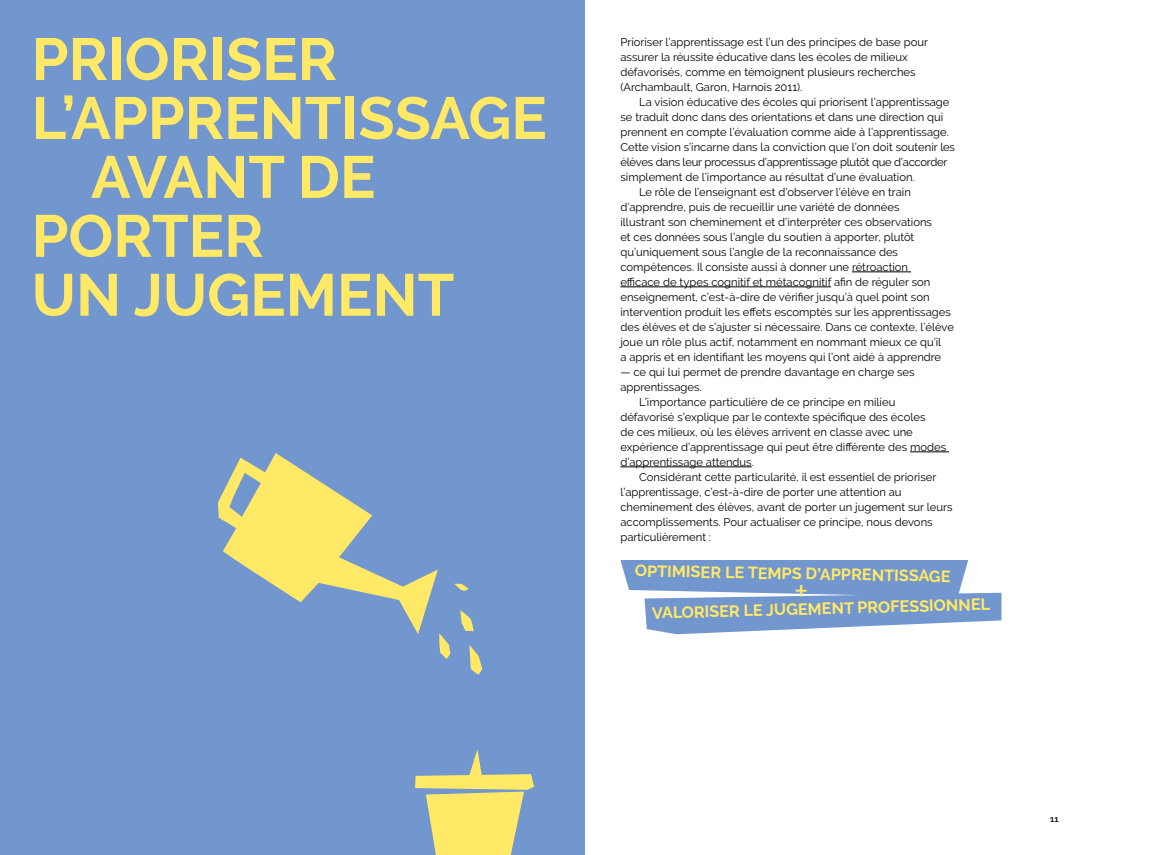
<style>
.page{position:relative;width:1170px;height:855px;background:#fff}
.page>*{position:absolute;margin:0;border:0;box-sizing:border-box;transform-origin:0 0}
.t1{font:700 59.12px "Raleway";color:#ffe966}
.t2{font:700 16.25px "Raleway";color:#ffe966}
.t3{font:11.25px/15px "Raleway";color:#000}
.t4{font:11.25px "Raleway";letter-spacing:-.02em;color:#000}
.t5{font:600 8.75px "Raleway";color:#000}
</style>
<div class="page">
<hr style="left:852px;top:272px;width:59px;height:1px;background:#000">
<hr style="left:620px;top:287px;width:211px;height:1px;background:#000">
<hr style="left:910px;top:452px;width:39px;height:1px;background:#000">
<hr style="left:620px;top:467px;width:132px;height:1px;background:#000">
<div style="left:0;top:0;width:585px;height:855px;background:#7296ce"></div>
<svg style="left:218px;top:453px;width:264px;height:222px"></svg>
<svg style="left:415px;top:749px;width:119px;height:106px"></svg>
<svg style="left:620px;top:560px;width:381px;height:74px"></svg>
<h1 class="t1" style="left:32px;top:25px;width:307px">PRIORISER</h1>
<h1 class="t1" style="left:32px;top:84px;width:517px">L’APPRENTISSAGE</h1>
<h1 class="t1" style="left:91px;top:143px;width:286px">AVANT DE</h1>
<h1 class="t1" style="left:32px;top:202px;width:233px">PORTER</h1>
<h1 class="t1" style="left:32px;top:261px;width:424px">UN JUGEMENT</h1>
<p class="t3" style="left:620px;top:35px;width:309px">Prioriser l’apprentissage est l’un des principes de base pour assurer la réussite éducative dans les écoles de milieux défavorisés, comme en témoignent plusieurs recherches (Archambault, Garon, Harnois 2011).</p>
<p class="t3" style="left:639px;top:94px;width:312px">La vision éducative des écoles qui priorisent l’apprentissage</p>
<p class="t3" style="left:620px;top:109px;width:324px">se traduit donc dans des orientations et dans une direction qui</p>
<p class="t3" style="left:620px;top:124px;width:330px">prennent en compte l’évaluation comme aide à l’apprentissage.</p>
<p class="t3" style="left:620px;top:139px;width:336px">Cette vision s’incarne dans la conviction que l’on doit soutenir les</p>
<p class="t4" style="left:620px;top:155px;width:329px">élèves dans leur processus d’apprentissage plutôt que d’accorder</p>
<p class="t3" style="left:620px;top:169px;width:296px">simplement de l’importance au résultat d’une évaluation.</p>
<p class="t3" style="left:639px;top:184px;width:273px">Le rôle de l’enseignant est d’observer l’élève en train</p>
<p class="t3" style="left:620px;top:199px;width:281px">d’apprendre, puis de recueillir une variété de données</p>
<p class="t3" style="left:620px;top:214px;width:313px">illustrant son cheminement et d’interpréter ces observations</p>
<p class="t3" style="left:620px;top:229px;width:295px">et ces données sous l’angle du soutien à apporter, plutôt</p>
<p class="t3" style="left:620px;top:244px;width:279px">qu’uniquement sous l’angle de la reconnaissance des</p>
<p class="t3" style="left:620px;top:259px;width:289px">compétences. Il consiste aussi à donner une rétroaction</p>
<p class="t3" style="left:620px;top:274px;width:312px">efficace de types cognitif et métacognitif afin de réguler son</p>
<p class="t3" style="left:620px;top:289px;width:311px">enseignement, c’est-à-dire de vérifier jusqu’à quel point son</p>
<p class="t3" style="left:620px;top:304px;width:332px">intervention produit les effets escomptés sur les apprentissages</p>
<p class="t3" style="left:620px;top:319px;width:335px">des élèves et de s’ajuster si nécessaire. Dans ce contexte, l’élève</p>
<p class="t3" style="left:620px;top:334px;width:322px">joue un rôle plus actif, notamment en nommant mieux ce qu’il</p>
<p class="t3" style="left:620px;top:349px;width:322px">a appris et en identifiant les moyens qui l’ont aidé à apprendre</p>
<p class="t3" style="left:620px;top:364px;width:296px">— ce qui lui permet de prendre davantage en charge ses</p>
<p class="t3" style="left:620px;top:379px;width:83px">apprentissages.</p>
<p class="t3" style="left:639px;top:394px;width:258px">L’importance particulière de ce principe en milieu</p>
<p class="t3" style="left:620px;top:409px;width:307px">défavorisé s’explique par le contexte spécifique des écoles</p>
<p class="t3" style="left:620px;top:424px;width:294px">de ces milieux, où les élèves arrivent en classe avec une</p>
<p class="t3" style="left:620px;top:439px;width:327px">expérience d’apprentissage qui peut être différente des modes</p>
<p class="t3" style="left:620px;top:454px;width:135px">d’apprentissage attendus.</p>
<p class="t3" style="left:639px;top:469px;width:299px">Considérant cette particularité, il est essentiel de prioriser</p>
<p class="t3" style="left:620px;top:484px;width:283px">l’apprentissage, c’est-à-dire de porter une attention au</p>
<p class="t3" style="left:620px;top:499px;width:334px">cheminement des élèves, avant de porter un jugement sur leurs</p>
<p class="t3" style="left:620px;top:514px;width:314px">accomplissements. Pour actualiser ce principe, nous devons</p>
<p class="t3" style="left:620px;top:529px;width:92px">particulièrement :</p>
<h2 class="t2" style="left:635px;top:561px;width:317px;rotate:1deg">OPTIMISER LE TEMPS D’APPRENTISSAGE</h2>
<h2 class="t2" style="left:652px;top:605px;width:340px;rotate:-2deg">VALORISER LE JUGEMENT PROFESSIONNEL</h2>
<p class="t5" style="left:1050px;top:813px;width:10px">11</p>
</div>
